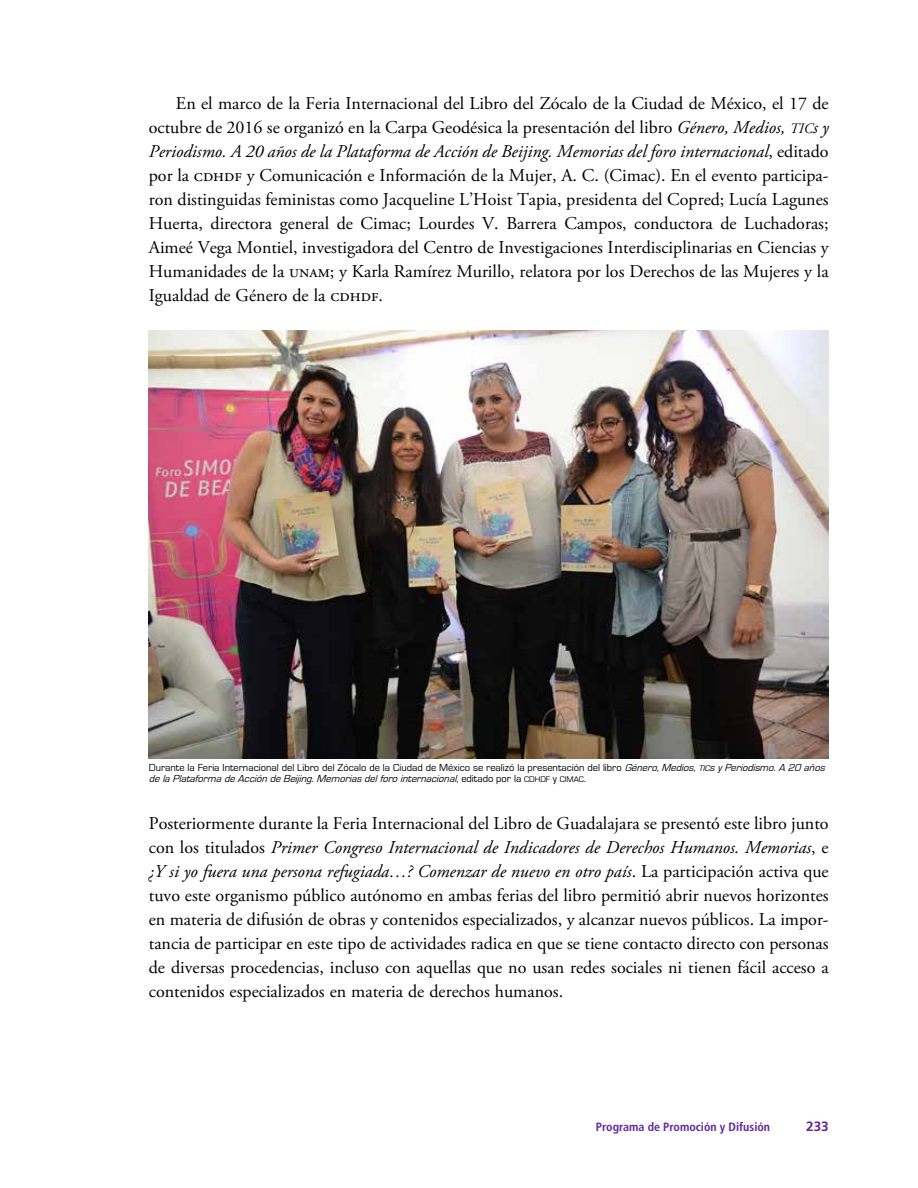
<style>
.page{position:relative;width:918px;height:1188px;background:#fff}
.page>*{position:absolute;margin:0;border:0;box-sizing:border-box;transform-origin:0 0}
.t1{font:18px/24px "Adobe Garamond Pro";color:#000;text-align:justify}
.t2{font:700 13.5px "Frutiger LT Std";color:#62269e}
.t3{font:700 condensed 12px "Frutiger LT Std";color:#62269e}
.t4{font:10.5px/10.5px "Eurostile";color:#000}
.s1{font-style:italic}
.s2{font-family:"Adobe Garamond Pro Italic SC800";font-size:14.4px}
.s3{font-family:"Eurostile Regular SC800";font-style:italic;font-size:8.4px}
.s4{font-family:"Eurostile Regular SC800";font-size:8.4px}
</style>
<div class="page">
<img style="left:149px;top:331px;width:680px;height:428px">
<p class="t1" style="left:149px;top:92px;width:681px;text-indent:27px">En el marco de la Feria Internacional del Libro del Zócalo de la Ciudad de México, el 17 de octubre de 2016 se organizó en la Carpa Geodésica la presentación del libro <span class="s1">Género, Medios,</span> <span class="s2">tic</span><span class="s1">s y Periodismo. A 20 años de la Plataforma de Acción de Beijing. Memorias del foro internacional</span>, editado por la cdhdf y Comunicación e Información de la Mujer, A. C. (Cimac). En el evento participa&shy;ron distinguidas feministas como Jacqueline L’Hoist Tapia, presidenta del Copred; Lucía Lagunes Huerta, directora general de Cimac; Lourdes V. Barrera Campos, conductora de Luchadoras; Aimeé Vega Montiel, investigadora del Centro de Investigaciones Interdisciplinarias en Ciencias y Humanidades de la unam; y Karla Ramírez Murillo, relatora por los Derechos de las Mujeres y la Igualdad de Género de la cdhdf.</p>
<p class="t4" style="left:149px;top:763px;width:680px">Durante la Feria Internacional del Libro del Zócalo de la Ciudad de México se realizó la presentación del libro <span class="s1">Género,Medios,</span><span class="s3">tic</span><span class="s1">sy Periodismo.A 20 años delaPlataformadeAccióndeBeijing.Memoriasdelforointernacional</span>, e d i t a d o p o r l a <span class="s4">C D H D F</span> y <span class="s4">C I M A C</span> .</p>
<p class="t1" style="left:149px;top:812px;width:682px">Posteriormente durante la Feria Internacional del Libro de Guadalajara se presentó este libro junto con los titulados <span class="s1">Primer Congreso Internacional de Indicadores de Derechos Humanos. Memorias</span>, e <span class="s1">¿Y si yo fuera una persona refugiada…? Comenzar de nuevo en otro país</span>. La participación activa que tuvo este organismo público autónomo en ambas ferias del libro permitió abrir nuevos horizontes en materia de difusión de obras y contenidos especializados, y alcanzar nuevos públicos. La impor&shy;tancia de participar en este tipo de actividades radica en que se tiene contacto directo con personas de diversas procedencias, incluso con aquellas que no usan redes sociales ni tienen fácil acceso a contenidos especializados en materia de derechos humanos.</p>
<p class="t3" style="left:596px;top:1119px;width:176px">Programa de Promoción y Difusión</p>
<p class="t2" style="left:806px;top:1118px;width:24px">233</p>
</div>
